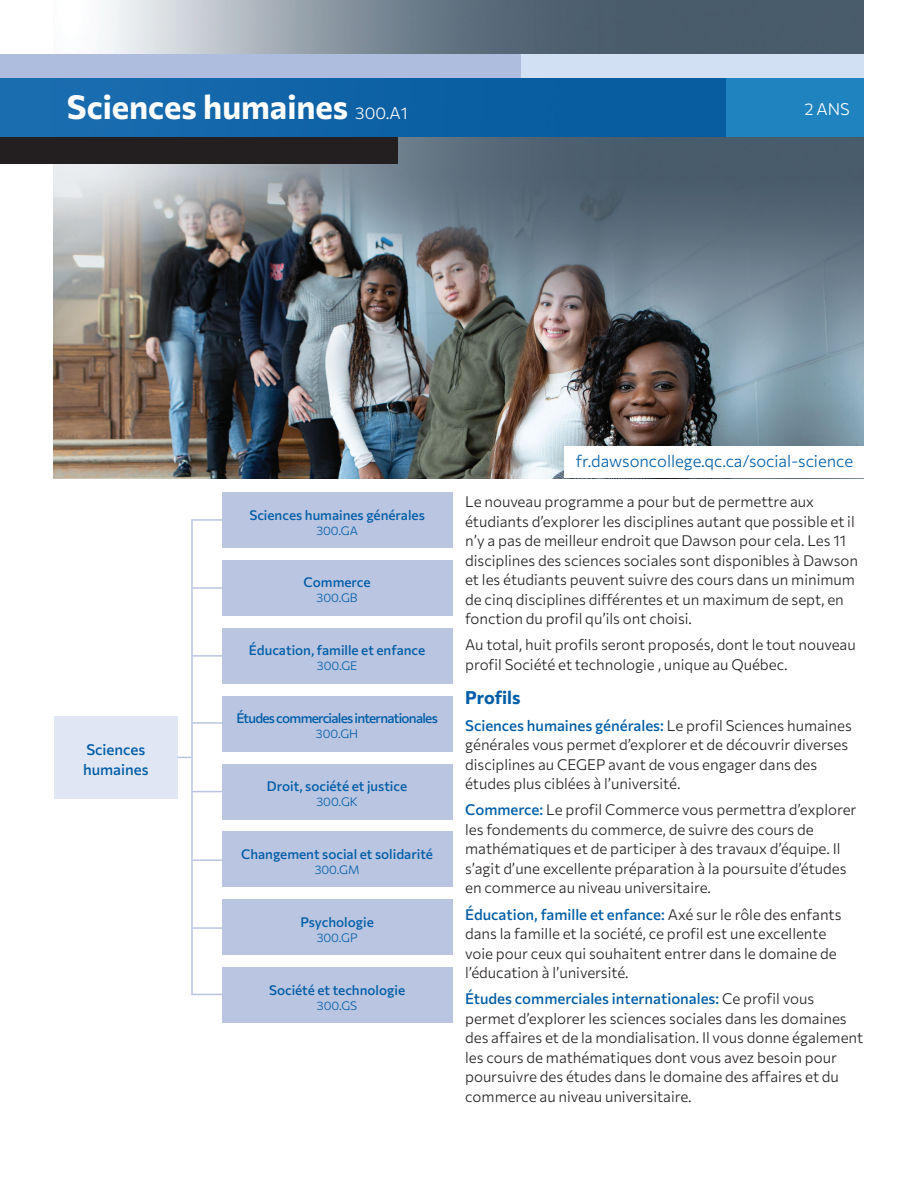
<style>
.page{position:relative;width:918px;height:1188px;background:#fff}
.page>*{position:absolute;margin:0;border:0;box-sizing:border-box;transform-origin:0 0}
.Heading_1A{font:100 33px "Commissioner";color:#fff}
.Heading_2_Top_Gap{font:100 18px "Commissioner";color:#015da7}
.Heading_4_Right_Dark{font:100 16.5px "Commissioner";color:#015da7}
.Heading_4_Left{font:100 16.5px "Commissioner";color:#fff}
.Heading_4_Right_Light{font:100 16.5px "Commissioner";color:#fff}
.Basic_10-13{font:100 15px/19.5px "Commissioner";color:#231f20}
.Flowchart_Title{font:100 15px/19.5px "Commissioner";color:#015da7}
.Flowchart_Title_Small{font:100 13.5px "Commissioner";color:#015da7}
.Flowchart_Title_Small-2{font:100 13.5px "Commissioner";letter-spacing:-.05em;color:#015da7}
.Flowchart_Subheading_Small{font:100 12px "Commissioner";color:#015da7}
.s1{color:#015da7}
</style>
<div class="page">
<img style="left:53px;top:0;width:810px;height:478px">
<div style="left:0;top:78px;width:726px;height:59px;background:linear-gradient(to right,#1a6db0,#04599d)"></div>
<div style="left:726px;top:78px;width:137px;height:59px;background:#1f83bf"></div>
<div style="left:0;top:54px;width:521px;height:24px;background:#aebcdd"></div>
<div style="left:0;top:137px;width:397px;height:26px;background:#231f20"></div>
<div style="left:521px;top:54px;width:342px;height:24px;background:#d1e0f2"></div>
<div style="left:565px;top:446px;width:299px;height:32px;background:#fff"></div>
<div style="left:222px;top:492px;width:230px;height:56px;background:#bac5e1"></div>
<div style="left:222px;top:560px;width:230px;height:56px;background:#bac5e1"></div>
<div style="left:222px;top:628px;width:230px;height:56px;background:#bac5e1"></div>
<div style="left:222px;top:696px;width:230px;height:56px;background:#bac5e1"></div>
<div style="left:222px;top:764px;width:230px;height:55px;background:#bac5e1"></div>
<div style="left:222px;top:832px;width:230px;height:55px;background:#bac5e1"></div>
<div style="left:222px;top:899px;width:230px;height:56px;background:#bac5e1"></div>
<div style="left:222px;top:967px;width:230px;height:56px;background:#bac5e1"></div>
<div style="left:54px;top:716px;width:124px;height:82px;background:#e0e6f3"></div>
<div style="left:191px;top:519px;width:32px;height:476px;border:2px solid #bac5e1"></div>
<svg style="left:178px;top:757px;width:13px;height:1px"></svg>
<hr style="left:192px;top:587px;width:30px;height:2px;background:#bac5e1">
<hr style="left:192px;top:655px;width:30px;height:2px;background:#bac5e1">
<hr style="left:192px;top:722px;width:30px;height:2px;background:#bac5e1">
<hr style="left:192px;top:791px;width:30px;height:1px;background:#bac5e1">
<hr style="left:192px;top:859px;width:30px;height:2px;background:#bac5e1">
<hr style="left:192px;top:927px;width:30px;height:2px;background:#bac5e1">
<p class="Heading_1A" style="left:67px;top:81px;width:283px">Sciences humaines</p>
<p class="Heading_4_Left" style="left:355px;top:100px;width:54px">300.A1</p>
<p class="Heading_4_Right_Light" style="left:804px;top:96px;width:47px">2 ANS</p>
<p class="Flowchart_Title" style="left:83px;top:739px;width:67px">Sciences humaines</p>
<p class="Flowchart_Title_Small" style="left:249px;top:504px;width:177px">Sciences humaines générales</p>
<p class="Flowchart_Subheading_Small" style="left:316px;top:521px;width:43px">300.GA</p>
<p class="Flowchart_Title_Small" style="left:304px;top:572px;width:68px">Commerce</p>
<p class="Flowchart_Subheading_Small" style="left:317px;top:589px;width:43px">300.GB</p>
<p class="Flowchart_Title_Small" style="left:249px;top:640px;width:178px">Éducation, famille et enfance</p>
<p class="Flowchart_Subheading_Small" style="left:317px;top:657px;width:42px">300.GE</p>
<p class="Flowchart_Title_Small-2" style="left:236px;top:708px;width:203px">Études commerciales internationales</p>
<p class="Flowchart_Subheading_Small" style="left:316px;top:724px;width:44px">300.GH</p>
<p class="Flowchart_Title_Small" style="left:267px;top:776px;width:142px">Droit, société et justice</p>
<p class="Flowchart_Subheading_Small" style="left:316px;top:792px;width:43px">300.GK</p>
<p class="Flowchart_Title_Small" style="left:241px;top:843px;width:193px">Changement social et solidarité</p>
<p class="Flowchart_Subheading_Small" style="left:315px;top:860px;width:46px">300.GM</p>
<p class="Flowchart_Title_Small" style="left:300px;top:911px;width:75px">Psychologie</p>
<p class="Flowchart_Subheading_Small" style="left:317px;top:928px;width:42px">300.GP</p>
<p class="Flowchart_Title_Small" style="left:269px;top:979px;width:138px">Société et technologie</p>
<p class="Flowchart_Subheading_Small" style="left:317px;top:996px;width:42px">300.GS</p>
<p class="Heading_4_Right_Dark" style="left:576px;top:449px;width:279px">fr.dawsoncollege.qc.ca/social-science</p>
<p class="Basic_10-13" style="left:465px;top:491px;width:394px">Le nouveau programme a pour but de permettre aux étudiants d’explorer les disciplines autant que possible et il n’y a pas de meilleur endroit que Dawson pour cela. Les 11 disciplines des sciences sociales sont disponibles à Dawson et les étudiants peuvent suivre des cours dans un minimum de cinq disciplines différentes et un maximum de sept, en fonction du profil qu’ils ont choisi.</p>
<p class="Basic_10-13" style="left:465px;top:634px;width:392px">Au total, huit profils seront proposés, dont le tout nouveau profil Société et technologie , unique au Québec.</p>
<p class="Heading_2_Top_Gap" style="left:465px;top:684px;width:57px">Profils</p>
<p class="Basic_10-13" style="left:465px;top:714px;width:388px"><span class="s1">Sciences humaines générales:</span> Le profil Sciences humaines générales vous permet d’explorer et de découvrir diverses disciplines au CEGEP avant de vous engager dans des études plus ciblées à l’université.</p>
<p class="Basic_10-13" style="left:465px;top:799px;width:393px"><span class="s1">Commerce:</span> Le profil Commerce vous permettra d’explorer les fondements du commerce, de suivre des cours de mathématiques et de participer à des travaux d’équipe. Il s’agit d’une excellente préparation à la poursuite d’études en commerce au niveau universitaire.</p>
<p class="Basic_10-13" style="left:465px;top:903px;width:378px"><span class="s1">Éducation, famille et enfance:</span> Axé sur le rôle des enfants dans la famille et la société, ce profil est une excellente voie pour ceux qui souhaitent entrer dans le domaine de l’éducation à l’université.</p>
<p class="Basic_10-13" style="left:465px;top:988px;width:400px"><span class="s1">Études commerciales internationales:</span> Ce profil vous permet d’explorer les sciences sociales dans les domaines des affaires et de la mondialisation. Il vous donne également les cours de mathématiques dont vous avez besoin pour poursuivre des études dans le domaine des affaires et du commerce au niveau universitaire.</p>
</div>
